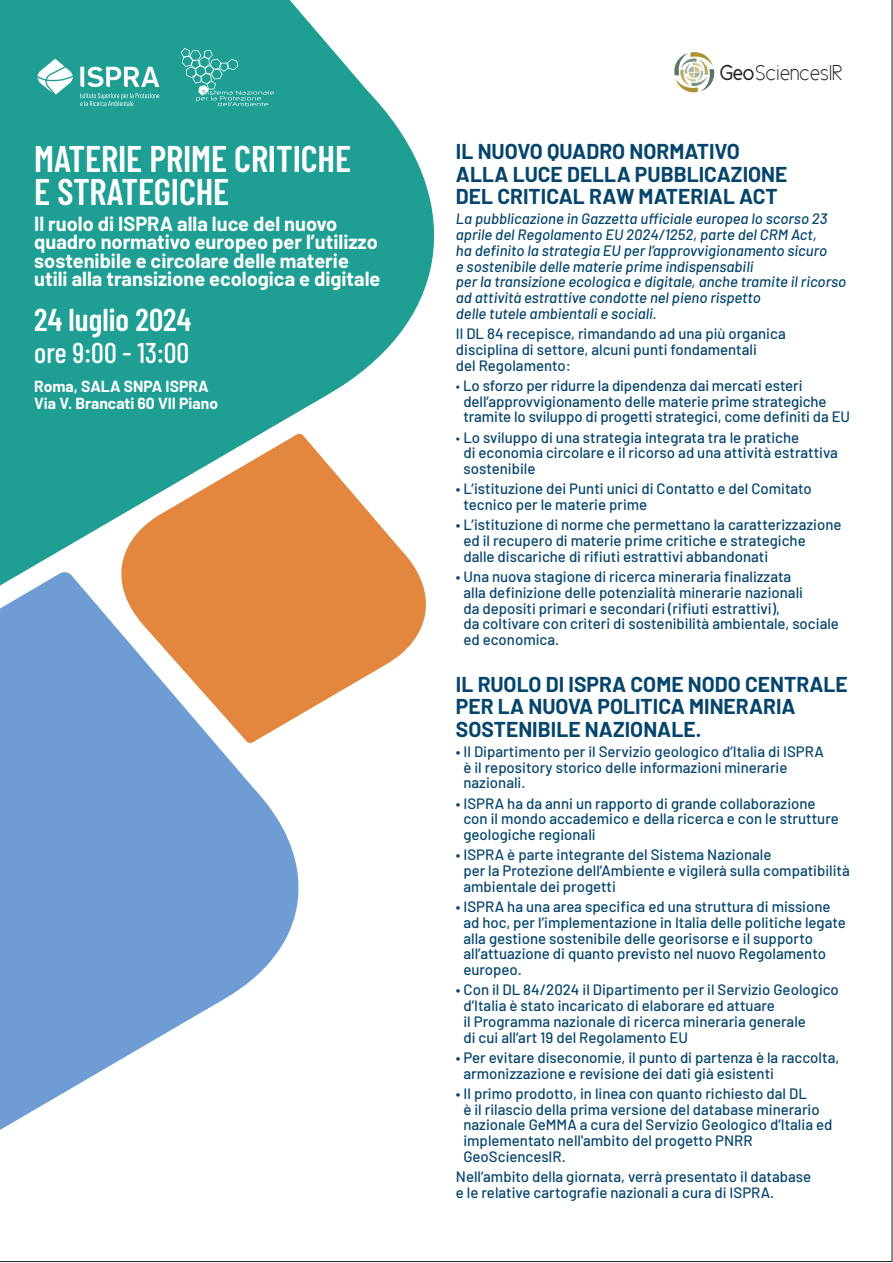
<style>
.page{position:relative;width:893px;height:1263px;background:#fff}
.page>*{position:absolute;margin:0;border:0;box-sizing:border-box;transform-origin:0 0}
.t1{font:600 37.05px/32.8px "Barlow Condensed";letter-spacing:-.005em;color:#fff}
.t2{font:600 31.5px "Barlow Condensed";color:#fff}
.t3{font:500 28.5px "Barlow Condensed";color:#fff}
.t4{font:21.9px "Cicle Fina";color:#231f20}
.t5{font:700 21px/22.5px "Barlow";color:#05456c}
.t6{font:700 19.95px/18.6px "Barlow";color:#fff}
.t7{font:700 15.6px/17.1px "Barlow";color:#fff}
.t8{font:500 15px/15.8px "Barlow";color:#05456c}
.t9{font:italic 500 15px/15.8px "Barlow";color:#05456c}
.s1{font-family:"Cicle Gordita"}
.s2{font-family:"Myriad Pro";font-weight:400}
</style>
<div class="page">
<svg style="left:0;top:0;width:435px;height:571px;background:#3eaba2"></svg>
<svg style="left:0;top:571px;width:299px;height:559px;fill:#6e9dd3"></svg>
<svg style="left:119px;top:433px;width:308px;height:310px;fill:#e3873e"></svg>
<svg style="left:80px;top:67px;width:79px;height:20px"></svg>
<svg style="left:37px;top:59px;width:36px;height:36px"></svg>
<svg style="left:80px;top:93px;width:79px;height:13px"></svg>
<svg style="left:181px;top:48px;width:93px;height:58px;background:#36a89f"></svg>
<svg style="left:674px;top:52px;width:40px;height:40px"></svg>
<h1 class="t1" style="left:34px;top:140px;width:318px">MATERIE PRIME CRITICHE<br>E STRATEGICHE</h1>
<h3 class="t6" style="left:34px;top:213px;width:348px">Il ruolo di ISPRA alla luce del nuovo quadro normativo europeo per l’utilizzo sostenibile e circolare delle materie utili alla transizione ecologica e digitale</h3>
<h2 class="t2" style="left:34px;top:297px;width:158px">24 luglio 2024</h2>
<h3 class="t3" style="left:34px;top:333px;width:157px">ore 9:00 - 13:00</h3>
<p class="t7" style="left:34px;top:376px;width:185px">Roma, SALA SNPA ISPRA<br>Via V. Brancati 60 VII Piano</p>
<h3 class="t4" style="left:720px;top:61px;width:124px"><span class="s1">Geo</span>SciencesIR</h3>
<h3 class="t5" style="left:456px;top:139px;width:333px">IL NUOVO QUADRO NORMATIVO<br>ALLA LUCE DELLA PUBBLICAZIONE<br>DEL CRITICAL RAW MATERIAL ACT</h3>
<p class="t9" style="left:456px;top:210px;width:392px">La pubblicazione in Gazzetta ufficiale europea lo scorso 23 aprile del Regolamento EU 2024/1252, parte del CRM Act,<br>ha definito la strategia EU per l’approvvigionamento sicuro<br>e sostenibile delle materie prime indispensabili<br>per la transizione ecologica e digitale, anche tramite il ricorso ad attività estrattive condotte nel pieno rispetto<br>delle tutele ambientali e sociali.</p>
<p class="t8" style="left:456px;top:325px;width:331px">Il DL 84 recepisce, rimandando ad una più organica disciplina di settore, alcuni punti fondamentali<br>del Regolamento:</p>
<p class="t8" style="left:463px;top:376px;width:388px;text-indent:-8px"><span class="s2">•</span> Lo sforzo per ridurre la dipendenza dai mercati esteri dell’approvvigionamento delle materie prime strategiche tramite lo sviluppo di progetti strategici, come definiti da EU</p>
<p class="t8" style="left:463px;top:428px;width:376px;text-indent:-8px"><span class="s2">•</span> Lo sviluppo di una strategia integrata tra le pratiche<br>di economia circolare e il ricorso ad una attività estrattiva sostenibile</p>
<p class="t8" style="left:463px;top:480px;width:350px;text-indent:-8px">• L’istituzione dei Punti unici di Contatto e del Comitato tecnico per le materie prime</p>
<p class="t8" style="left:463px;top:516px;width:380px;text-indent:-8px">• L’istituzione di norme che permettano la caratterizzazione ed il recupero di materie prime critiche e strategiche<br>dalle discariche di rifiuti estrattivi abbandonati</p>
<p class="t8" style="left:463px;top:568px;width:377px;text-indent:-8px">• Una nuova stagione di ricerca mineraria finalizzata<br>alla definizione delle potenzialità minerarie nazionali<br>da depositi primari e secondari (rifiuti estrattivi),<br>da coltivare con criteri di sostenibilità ambientale, sociale ed economica.</p>
<h3 class="t5" style="left:456px;top:671px;width:393px">IL RUOLO DI ISPRA COME NODO CENTRALE<br>PER LA NUOVA POLITICA MINERARIA<br>SOSTENIBILE NAZIONALE.</h3>
<p class="t8" style="left:463px;top:742px;width:362px;text-indent:-8px">• Il Dipartimento per il Servizio geologico d’Italia di ISPRA è il repository storico delle informazioni minerarie nazionali.</p>
<p class="t8" style="left:463px;top:794px;width:377px;text-indent:-8px">• ISPRA ha da anni un rapporto di grande collaborazione con il mondo accademico e della ricerca e con le strutture geologiche regionali</p>
<p class="t8" style="left:463px;top:846px;width:388px;text-indent:-8px">• ISPRA è parte integrante del Sistema Nazionale<br>per la Protezione dell’Ambiente e vigilerà sulla compatibilità ambientale dei progetti</p>
<p class="t8" style="left:463px;top:898px;width:384px;text-indent:-8px">• ISPRA ha una area specifica ed una struttura di missione ad hoc, per l’implementazione in Italia delle politiche legate alla gestione sostenibile delle georisorse e il supporto all’attuazione di quanto previsto nel nuovo Regolamento europeo.</p>
<p class="t8" style="left:463px;top:981px;width:377px;text-indent:-8px">• Con il DL 84/2024 il Dipartimento per il Servizio Geologico d’Italia è stato incaricato di elaborare ed attuare<br>il Programma nazionale di ricerca mineraria generale<br>di cui all’art 19 del Regolamento EU</p>
<p class="t8" style="left:463px;top:1048px;width:377px;text-indent:-8px">• Per evitare diseconomie, il punto di partenza è la raccolta, armonizzazione e revisione dei dati già esistenti</p>
<p class="t8" style="left:463px;top:1084px;width:370px;text-indent:-8px">• Il primo prodotto, in linea con quanto richiesto dal DL<br>è il rilascio della prima versione del database minerario nazionale GeMMA a cura del Servizio Geologico d’Italia ed implementato nell'ambito del progetto PNRR GeoSciencesIR.</p>
<p class="t8" style="left:456px;top:1168px;width:357px">Nell’ambito della giornata, verrà presentato il database e le relative cartografie nazionali a cura di ISPRA.</p>
</div>
